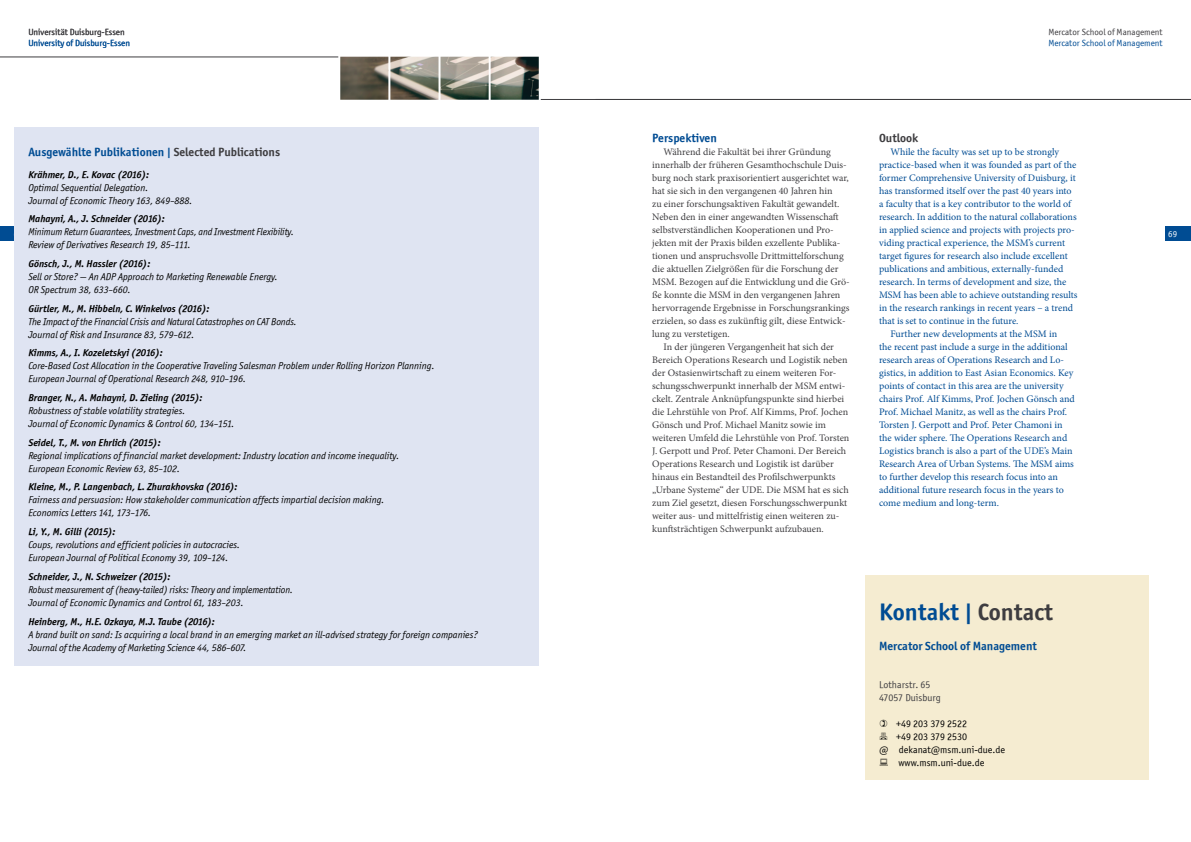
<style>
.page{position:relative;width:1191px;height:842px;background:#fff}
.page>*{position:absolute;margin:0;border:0;box-sizing:border-box;transform-origin:0 0}
.t1{font:24px "Officina Sans ITCTT Bold";color:#004c93}
.t2{font:12px "Officina Sans ITCTT Bold";color:#004c93}
.t3{font:12px "Officina Sans ITCTT Bold";color:#3e3d40}
.t4{font:10px "Minion Pro";color:#3e3d40}
.t5{font:10px "Minion Pro";letter-spacing:-.005em;color:#004c93}
.t6{font:italic 10px/13px "Officina Sans ITCTT Book";color:#000}
.t7{font:italic 10px "Officina Sans ITCTT Bold";color:#000}
.t8{font:italic 10px/13px "Officina Sans ITCTT Book";color:#000;scale:.96 1}
.t9{font:10px "Officina Sans ITCTT Book";color:#000}
.t10{font:10px/13px "Officina Sans ITCTT Book";color:#3e3d40}
.t11{font:9px "Officina Sans ITCTT Book";color:#004c93}
.t12{font:9px "Officina Sans ITCTT Book";color:#3e3d40}
.t13{font:9px "Officina Sans ITCTT Book";color:#fff}
.s1{color:#3e3d40}
</style>
<div class="page">
<div style="left:1164px;top:227px;width:27px;height:14px;background:#004c93"></div>
<div style="left:0;top:227px;width:26px;height:14px;background:#004c93"></div>
<hr style="left:0;top:57px;width:338px;height:1px;background:#3e3d40">
<hr style="left:541px;top:99px;width:650px;height:1px;background:#3e3d40">
<div style="left:865px;top:575px;width:283px;height:205px;background:#f5ecd1"></div>
<div style="left:14px;top:128px;width:525px;height:538px;background:#dfe4f2"></div>
<img style="left:340px;top:57px;width:199px;height:43px">
<p class="t12" style="left:28px;top:27px;width:98px">Universität Duisburg-Essen</p>
<p class="t11" style="left:28px;top:38px;width:103px">University of Duisburg-Essen</p>
<p class="t2" style="left:28px;top:144px;width:253px">Ausgewählte Publikationen | <span class="s1">Selected Publications</span></p>
<p class="t7" style="left:28px;top:168px;width:122px">Krähmer, D., E. Kovac (2016):</p>
<p class="t6" style="left:28px;top:181px;width:166px">Optimal Sequential Delegation.<br>Journal of Economic Theory 163, 849–888.</p>
<p class="t7" style="left:28px;top:213px;width:138px">Mahayni, A., J. Schneider (2016):</p>
<p class="t8" style="left:28px;top:225px;width:278px">Minimum Return Guarantees, Investment Caps, and Investment Flexibility.<br>Review of Derivatives Research 19, 85–111.</p>
<p class="t7" style="left:28px;top:258px;width:123px">Gönsch, J., M. Hassler (2016):</p>
<p class="t6" style="left:28px;top:270px;width:251px">Sell or Store? — An ADP Approach to Marketing Renewable Energy.<br>OR Spectrum 38, 633–660.</p>
<p class="t7" style="left:28px;top:302px;width:183px">Gürtler, M., M. Hibbeln, C. Winkelvos (2016):</p>
<p class="t6" style="left:28px;top:315px;width:270px">The Impact of the Financial Crisis and Natural Catastrophes on CAT Bonds.<br>Journal of Risk and Insurance 83, 579–612.</p>
<p class="t7" style="left:28px;top:347px;width:136px">Kimms, A., I. Kozeletskyi (2016):</p>
<p class="t6" style="left:28px;top:359px;width:408px">Core-Based Cost Allocation in the Cooperative Traveling Salesman Problem under Rolling Horizon Planning.<br>European Journal of Operational Research 248, 910–196.</p>
<p class="t7" style="left:28px;top:392px;width:176px">Branger, N., A. Mahayni, D. Zieling (2015):</p>
<p class="t6" style="left:28px;top:404px;width:208px">Robustness of stable volatility strategies.<br>Journal of Economic Dynamics &amp; Control 60, 134–151.</p>
<p class="t7" style="left:28px;top:436px;width:134px">Seidel, T., M. von Ehrlich (2015):</p>
<p class="t6" style="left:28px;top:449px;width:372px">Regional implications of financial market development: Industry location and income inequality.<br>European Economic Review 63, 85–102.</p>
<p class="t7" style="left:28px;top:481px;width:211px">Kleine, M., P. Langenbach, L. Zhurakhovska (2016):</p>
<p class="t6" style="left:28px;top:493px;width:358px">Fairness and persuasion: How stakeholder communication affects impartial decision making.<br>Economics Letters 141, 173–176.</p>
<p class="t7" style="left:28px;top:526px;width:89px">Li, Y., M. Gilli (2015):</p>
<p class="t6" style="left:28px;top:538px;width:213px">Coups, revolutions and efficient policies in autocracies.<br>European Journal of Political Economy 39, 109–124.</p>
<p class="t7" style="left:28px;top:570px;width:144px">Schneider, J., N. Schweizer (2015):</p>
<p class="t8" style="left:28px;top:583px;width:277px">Robust measurement of (heavy-tailed) risks: Theory and implementation.<br>Journal of Economic Dynamics and Control 61, 183–203.</p>
<p class="t7" style="left:28px;top:615px;width:188px">Heinberg, M., H.E. Ozkaya, M.J. Taube (2016):</p>
<p class="t6" style="left:28px;top:627px;width:451px">A brand built on sand: Is acquiring a local brand in an emerging market an ill-advised strategy for foreign companies?<br>Journal of the Academy of Marketing Science 44, 586–607.</p>
<p class="t12" style="left:1048px;top:27px;width:116px">Mercator School of Management</p>
<p class="t11" style="left:1048px;top:38px;width:116px">Mercator School of Management</p>
<p class="t2" style="left:652px;top:130px;width:66px">Perspektiven</p>
<p class="t4" style="left:663px;top:145px;width:169px">Während die Fakultät bei ihrer Gründung</p>
<p class="t4" style="left:652px;top:158px;width:196px">innerhalb der früheren Gesamthochschule Duis-</p>
<p class="t4" style="left:652px;top:171px;width:198px">burg noch stark praxisorientiert ausgerichtet war,</p>
<p class="t4" style="left:652px;top:184px;width:182px">hat sie sich in den vergangenen 40 Jahren hin</p>
<p class="t4" style="left:652px;top:197px;width:189px">zu einer forschungsaktiven Fakultät gewandelt.</p>
<p class="t4" style="left:652px;top:210px;width:188px">Neben den in einer angewandten Wissenschaft</p>
<p class="t4" style="left:652px;top:223px;width:183px">selbstverständlichen Kooperationen und Pro-</p>
<p class="t4" style="left:652px;top:236px;width:190px">jekten mit der Praxis bilden exzellente Publika-</p>
<p class="t4" style="left:652px;top:249px;width:193px">tionen und anspruchsvolle Drittmittelforschung</p>
<p class="t4" style="left:652px;top:262px;width:188px">die aktuellen Zielgrößen für die Forschung der</p>
<p class="t4" style="left:652px;top:275px;width:199px">MSM. Bezogen auf die Entwicklung und die Grö-</p>
<p class="t4" style="left:652px;top:288px;width:190px">ße konnte die MSM in den vergangenen Jahren</p>
<p class="t4" style="left:652px;top:301px;width:199px">hervorragende Ergebnisse in Forschungsrankings</p>
<p class="t4" style="left:652px;top:314px;width:195px">erzielen, so dass es zukünftig gilt, diese Entwick-</p>
<p class="t4" style="left:652px;top:327px;width:79px">lung zu verstetigen.</p>
<p class="t4" style="left:663px;top:340px;width:172px">In der jüngeren Vergangenheit hat sich der</p>
<p class="t4" style="left:652px;top:353px;width:197px">Bereich Operations Research und Logistik neben</p>
<p class="t4" style="left:652px;top:366px;width:186px">der Ostasienwirtschaft zu einem weiteren For-</p>
<p class="t4" style="left:652px;top:379px;width:195px">schungsschwerpunkt innerhalb der MSM entwi-</p>
<p class="t4" style="left:652px;top:392px;width:193px">ckelt. Zentrale Anknüpfungspunkte sind hierbei</p>
<p class="t4" style="left:652px;top:405px;width:197px">die Lehrstühle von Prof. Alf Kimms, Prof. Jochen</p>
<p class="t4" style="left:652px;top:418px;width:175px">Gönsch und Prof. Michael Manitz sowie im</p>
<p class="t4" style="left:652px;top:431px;width:199px">weiteren Umfeld die Lehrstühle von Prof. Torsten</p>
<p class="t4" style="left:652px;top:444px;width:195px">J. Gerpott und Prof. Peter Chamoni. Der Bereich</p>
<p class="t4" style="left:652px;top:457px;width:183px">Operations Research und Logistik ist darüber</p>
<p class="t4" style="left:652px;top:470px;width:185px">hinaus ein Bestandteil des Profilschwerpunkts</p>
<p class="t4" style="left:652px;top:483px;width:198px">„Urbane Systeme“ der UDE. Die MSM hat es sich</p>
<p class="t4" style="left:652px;top:496px;width:196px">zum Ziel gesetzt, diesen Forschungsschwerpunkt</p>
<p class="t4" style="left:652px;top:509px;width:189px">weiter aus- und mittelfristig einen weiteren zu-</p>
<p class="t4" style="left:652px;top:522px;width:173px">kunftsträchtigen Schwerpunkt aufzubauen.</p>
<p class="t3" style="left:879px;top:130px;width:41px">Outlook</p>
<p class="t5" style="left:890px;top:145px;width:170px">While the faculty was set up to be strongly</p>
<p class="t5" style="left:879px;top:158px;width:199px">practice-based when it was founded as part of the</p>
<p class="t5" style="left:879px;top:171px;width:198px">former Comprehensive University of Duisburg, it</p>
<p class="t5" style="left:879px;top:184px;width:194px">has transformed itself over the past 40 years into</p>
<p class="t5" style="left:879px;top:197px;width:194px">a faculty that is a key contributor to the world of</p>
<p class="t5" style="left:879px;top:210px;width:199px">research. In addition to the natural collaborations</p>
<p class="t5" style="left:879px;top:223px;width:197px">in applied science and projects with projects pro-</p>
<p class="t5" style="left:879px;top:236px;width:188px">viding practical experience, the MSM’s current</p>
<p class="t5" style="left:879px;top:249px;width:190px">target figures for research also include excellent</p>
<p class="t5" style="left:879px;top:262px;width:186px">publications and ambitious, externally-funded</p>
<p class="t5" style="left:879px;top:275px;width:189px">research. In terms of development and size, the</p>
<p class="t5" style="left:879px;top:288px;width:200px">MSM has been able to achieve outstanding results</p>
<p class="t5" style="left:879px;top:301px;width:195px">in the research rankings in recent years – a trend</p>
<p class="t5" style="left:879px;top:314px;width:141px">that is set to continue in the future.</p>
<p class="t5" style="left:890px;top:327px;width:168px">Further new developments at the MSM in</p>
<p class="t5" style="left:879px;top:340px;width:190px">the recent past include a surge in the additional</p>
<p class="t5" style="left:879px;top:353px;width:186px">research areas of Operations Research and Lo-</p>
<p class="t5" style="left:879px;top:366px;width:196px">gistics, in addition to East Asian Economics. Key</p>
<p class="t5" style="left:879px;top:379px;width:186px">points of contact in this area are the university</p>
<p class="t5" style="left:879px;top:392px;width:197px">chairs Prof. Alf Kimms, Prof. Jochen Gönsch and</p>
<p class="t5" style="left:879px;top:405px;width:190px">Prof. Michael Manitz, as well as the chairs Prof.</p>
<p class="t5" style="left:879px;top:418px;width:185px">Torsten J. Gerpott and Prof. Peter Chamoni in</p>
<p class="t5" style="left:879px;top:431px;width:190px">the wider sphere. The Operations Research and</p>
<p class="t5" style="left:879px;top:444px;width:195px">Logistics branch is also a part of the UDE’s Main</p>
<p class="t5" style="left:879px;top:457px;width:196px">Research Area of Urban Systems. The MSM aims</p>
<p class="t5" style="left:879px;top:470px;width:180px">to further develop this research focus into an</p>
<p class="t5" style="left:879px;top:483px;width:186px">additional future research focus in the years to</p>
<p class="t5" style="left:879px;top:496px;width:121px">come medium and long-term.</p>
<h1 class="t1" style="left:879px;top:597px;width:175px">Kontakt | <span class="s1">Contact</span></h1>
<p class="t2" style="left:879px;top:638px;width:159px">Mercator School of Management</p>
<p class="t10" style="left:879px;top:678px;width:63px">Lotharstr. 65<br>47057 Duisburg</p>
<p class="t9" style="left:896px;top:718px;width:72px">+49 203 379 2522</p>
<p class="t9" style="left:896px;top:731px;width:72px">+49 203 379 2530</p>
<p class="t9" style="left:879px;top:744px;width:128px">@ dekanat@msm.uni-due.de</p>
<p class="t9" style="left:898px;top:757px;width:87px">www.msm.uni-due.de</p>
<p class="t13" style="left:1168px;top:229px;width:10px">69</p>
</div>
